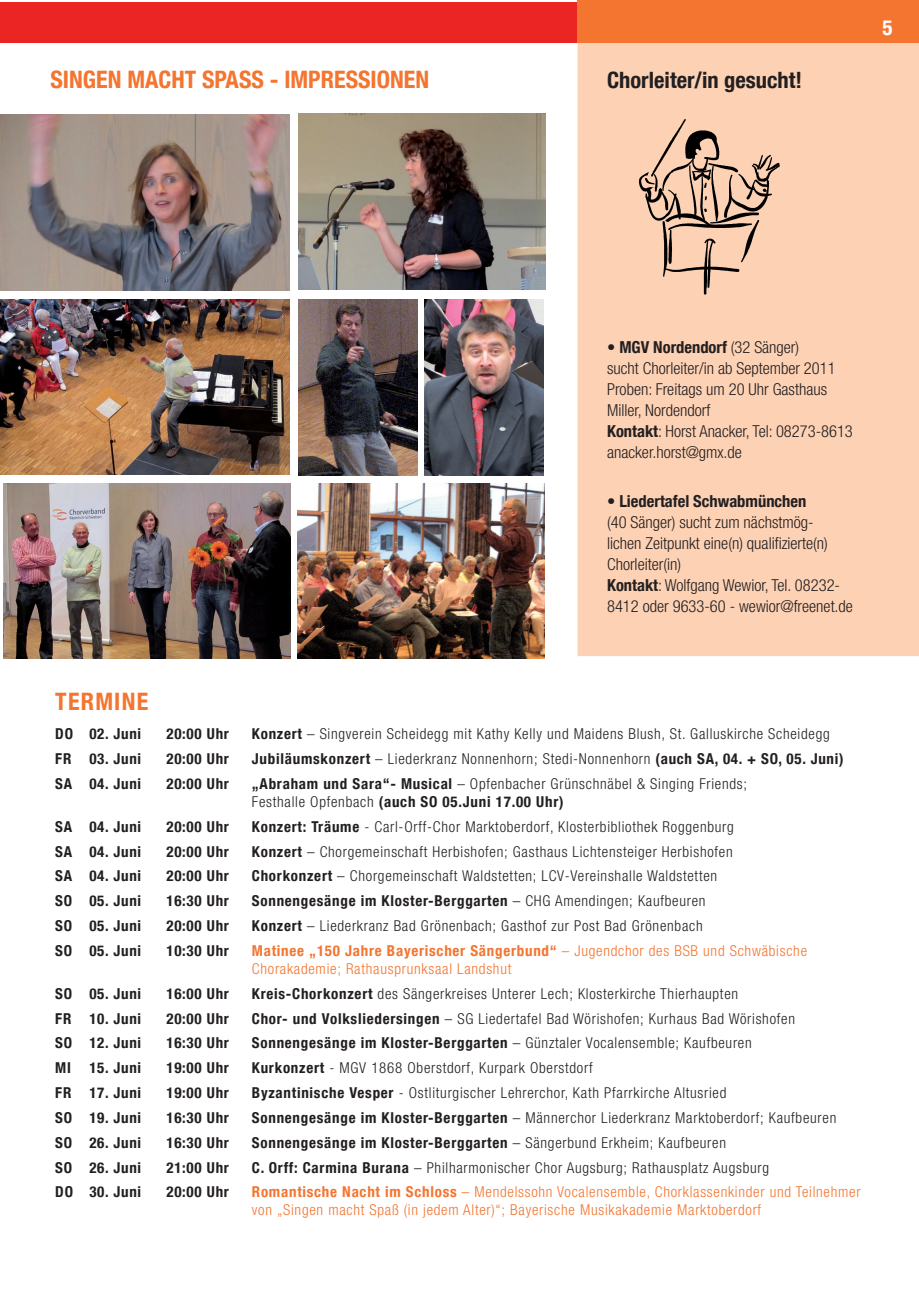
<style>
.page{position:relative;width:919px;height:1289px;background:#fff}
.page>*{position:absolute;margin:0;border:0;box-sizing:border-box;transform-origin:0 0}
.t1{font:700 condensed 24px "Helvetica Neue LT Com";color:#f37530}
.t2{font:700 condensed 22.5px "Helvetica Neue LT Com";color:#231f20}
.t3{font:700 condensed 21px "Helvetica Neue LT Com";color:#fff}
.t4{font:300 condensed 16.5px/21px "Helvetica Neue LT Com";color:#231f20}
.t5{font:300 condensed 15px/18px "Helvetica Neue LT Com";letter-spacing:.05em;color:#231f20}
.t6{font:700 condensed 15px "Helvetica Neue LT Com";letter-spacing:.05em;color:#231f20}
.t7{font:300 condensed 15px/18px "Helvetica Neue LT Com";letter-spacing:.05em;color:#f37530}
.s1{font-weight:700}
.s2{font-weight:300}
</style>
<div class="page">
<div style="left:577px;top:43px;width:341px;height:613px;background:#fcd1b4"></div>
<div style="left:0;top:2px;width:577px;height:41px;background:#eb2523"></div>
<div style="left:577px;top:0;width:341px;height:43px;background:#f37530"></div>
<img style="left:0;top:114px;width:289px;height:176px">
<img style="left:0;top:299px;width:289px;height:176px">
<img style="left:3px;top:483px;width:287px;height:175px">
<svg style="left:639px;top:119px;width:140px;height:176px"></svg>
<img style="left:298px;top:483px;width:246px;height:175px">
<img style="left:298px;top:114px;width:247px;height:175px">
<img style="left:298px;top:299px;width:119px;height:176px">
<img style="left:424px;top:299px;width:119px;height:176px">
<h1 class="t1" style="left:50px;top:65px;width:92px">Singen mach</h1>
<h1 class="t1" style="left:185px;top:65px;width:31px">t spass</h1>
<h1 class="t1" style="left:270px;top:65px;width:161px">- impressionen</h1>
<h2 class="t2" style="left:607px;top:67px;width:196px">Chorleiter/in gesucht!</h2>
<h3 class="t3" style="left:882px;top:15px;width:12px">5</h3>
<p class="t4" style="left:607px;top:337px;width:247px">• <span class="s1">MGV Nordendorf</span> (32 Sänger)<br>sucht Chorleiter/in ab September 2011<br>Proben: Freitags um 20 Uhr Gasthaus<br>Miller, Nordendorf<br><span class="s1">Kontakt</span>: Horst Anacker, Tel: 08273-8613 anacker.horst@gmx.de</p>
<p class="t4" style="left:607px;top:491px;width:247px">• <span class="s1">Liedertafel Schwabmünchen<br></span>(40 Sänger) sucht zum nächstmög-<br>lichen Zeitpunkt eine(n) qualifizierte(n)<br>Chorleiter(in)<br><span class="s1">Kontakt</span>: Wolfgang Wewior, Tel. 08232- 8412 oder 9633-60 - wewior@freenet.de</p>
<h1 class="t1" style="left:55px;top:686px;width:71px">TERMINE</h1>
<p class="t6" style="left:55px;top:725px;width:7px">DO</p>
<p class="t6" style="left:89px;top:725px;width:53px">02. Juni</p>
<p class="t6" style="left:166px;top:725px;width:64px">20:00 Uhr</p>
<p class="t5" style="left:252px;top:725px;width:579px"><span class="s1">Konzert</span> – Singverein Scheidegg mit Kathy Kelly und Maidens Blush, St. Galluskirche Scheidegg</p>
<p class="t6" style="left:55px;top:749px;width:13px">FR</p>
<p class="t6" style="left:89px;top:749px;width:53px">03. Juni</p>
<p class="t6" style="left:166px;top:749px;width:64px">20:00 Uhr</p>
<p class="t6" style="left:252px;top:749px;width:593px">Jubiläumskonzert <span class="s2">– Liederkranz Nonnenhorn; Stedi-Nonnenhorn</span> (auch SA, 04. + SO, 05. Juni)</p>
<p class="t6" style="left:55px;top:774px;width:87px">SA 04. Juni</p>
<p class="t6" style="left:166px;top:774px;width:64px">20:00 Uhr</p>
<p class="t5" style="left:252px;top:774px;width:496px"><span class="s1">„Abraham und Sara“- Musical</span> – Opfenbacher Grünschnäbel &amp; Singing Friends;<br>Festhalle Opfenbach <span class="s1">(auch SO 05.Juni 17.00 Uhr)</span></p>
<p class="t6" style="left:55px;top:817px;width:87px">SA 04. Juni</p>
<p class="t6" style="left:166px;top:817px;width:64px">20:00 Uhr</p>
<p class="t5" style="left:252px;top:817px;width:483px"><span class="s1">Konzert: Träume</span> - Carl-Orff-Chor Marktoberdorf, Klosterbibliothek Roggenburg</p>
<p class="t6" style="left:55px;top:842px;width:87px">SA 04. Juni</p>
<p class="t6" style="left:166px;top:842px;width:64px">20:00 Uhr</p>
<p class="t5" style="left:252px;top:842px;width:482px"><span class="s1">Konzert</span> – Chorgemeinschaft Herbishofen; Gasthaus Lichtensteiger Herbishofen</p>
<p class="t6" style="left:55px;top:867px;width:87px">SA 04. Juni</p>
<p class="t6" style="left:166px;top:867px;width:64px">20:00 Uhr</p>
<p class="t5" style="left:252px;top:867px;width:466px"><span class="s1">Chorkonzert</span> – Chorgemeinschaft Waldstetten; LCV-Vereinshalle Waldstetten</p>
<p class="t6" style="left:55px;top:892px;width:14px">SO</p>
<p class="t6" style="left:89px;top:892px;width:53px">05. Juni</p>
<p class="t6" style="left:166px;top:892px;width:64px">16:30 Uhr</p>
<p class="t6" style="left:252px;top:892px;width:455px">Sonnengesänge im Kloster-Berggarten <span class="s2">– CHG Amendingen; Kaufbeuren</span></p>
<p class="t6" style="left:55px;top:916px;width:14px">SO</p>
<p class="t6" style="left:89px;top:916px;width:53px">05. Juni</p>
<p class="t6" style="left:166px;top:916px;width:64px">20:00 Uhr</p>
<p class="t5" style="left:252px;top:916px;width:452px"><span class="s1">Konzert</span> – Liederkranz Bad Grönenbach; Gasthof zur Post Bad Grönenbach</p>
<p class="t6" style="left:55px;top:941px;width:14px">SO</p>
<p class="t6" style="left:89px;top:941px;width:53px">05. Juni</p>
<p class="t6" style="left:166px;top:941px;width:64px">10:30 Uhr</p>
<p class="t7" style="left:252px;top:941px;width:556px"><span class="s1">Matinee „150 Jahre Bayerischer Sängerbund“</span> – Jugendchor des BSB und Schwäbische<br>Chorakademie; Rathausprunksaal Landshut</p>
<p class="t6" style="left:55px;top:984px;width:14px">SO</p>
<p class="t6" style="left:89px;top:984px;width:53px">05. Juni</p>
<p class="t6" style="left:166px;top:984px;width:64px">16:00 Uhr</p>
<p class="t5" style="left:252px;top:984px;width:487px"><span class="s1">Kreis-Chorkonzert</span> des Sängerkreises Unterer Lech; Klosterkirche Thierhaupten</p>
<p class="t6" style="left:55px;top:1009px;width:13px">FR</p>
<p class="t6" style="left:89px;top:1009px;width:53px">10. Juni</p>
<p class="t6" style="left:166px;top:1009px;width:64px">20:00 Uhr</p>
<p class="t5" style="left:252px;top:1009px;width:544px"><span class="s1">Chor- und Volksliedersingen</span> – SG Liedertafel Bad Wörishofen; Kurhaus Bad Wörishofen</p>
<p class="t6" style="left:55px;top:1034px;width:14px">SO</p>
<p class="t6" style="left:89px;top:1034px;width:53px">12. Juni</p>
<p class="t6" style="left:166px;top:1034px;width:64px">16:30 Uhr</p>
<p class="t5" style="left:252px;top:1034px;width:501px"><span class="s1">Sonnengesänge im Kloster-Berggarten</span> – Günztaler Vocalensemble; Kaufbeuren</p>
<p class="t6" style="left:55px;top:1058px;width:15px">MI</p>
<p class="t6" style="left:89px;top:1058px;width:53px">15. Juni</p>
<p class="t6" style="left:166px;top:1058px;width:64px">19:00 Uhr</p>
<p class="t5" style="left:252px;top:1058px;width:342px"><span class="s1">Kurkonzert</span> - MGV 1868 Oberstdorf, Kurpark Oberstdorf</p>
<p class="t6" style="left:55px;top:1083px;width:13px">FR</p>
<p class="t6" style="left:89px;top:1083px;width:53px">17. Juni</p>
<p class="t6" style="left:166px;top:1083px;width:64px">19:00 Uhr</p>
<p class="t5" style="left:252px;top:1083px;width:476px"><span class="s1">Byzantinische Vesper</span> - Ostliturgischer Lehrerchor, Kath Pfarrkirche Altusried</p>
<p class="t6" style="left:55px;top:1108px;width:14px">SO</p>
<p class="t6" style="left:89px;top:1108px;width:53px">19. Juni</p>
<p class="t6" style="left:166px;top:1108px;width:64px">16:30 Uhr</p>
<p class="t5" style="left:252px;top:1108px;width:586px"><span class="s1">Sonnengesänge im Kloster-Berggarten</span> – Männerchor Liederkranz Marktoberdorf; Kaufbeuren</p>
<p class="t6" style="left:55px;top:1133px;width:14px">SO</p>
<p class="t6" style="left:89px;top:1133px;width:53px">26. Juni</p>
<p class="t6" style="left:166px;top:1133px;width:64px">16:30 Uhr</p>
<p class="t6" style="left:252px;top:1133px;width:475px">Sonnengesänge im Kloster-Berggarten <span class="s2">– Sängerbund Erkheim; Kaufbeuren</span></p>
<p class="t6" style="left:55px;top:1158px;width:14px">SO</p>
<p class="t6" style="left:89px;top:1158px;width:53px">26. Juni</p>
<p class="t6" style="left:166px;top:1158px;width:64px">21:00 Uhr</p>
<p class="t5" style="left:252px;top:1158px;width:518px"><span class="s1">C. Orff: Carmina Burana</span> – Philharmonischer Chor Augsburg; Rathausplatz Augsburg</p>
<p class="t6" style="left:55px;top:1182px;width:7px">DO</p>
<p class="t6" style="left:89px;top:1182px;width:53px">30. Juni</p>
<p class="t6" style="left:166px;top:1182px;width:64px">20:00 Uhr</p>
<p class="t7" style="left:252px;top:1182px;width:610px"><span class="s1">Romantische Nacht im Schloss</span> – Mendelssohn Vocalensemble, Chorklassenkinder und Teilnehmer von „Singen macht Spaß (in jedem Alter)“; Bayerische Musikakademie Marktoberdorf</p>
</div>
